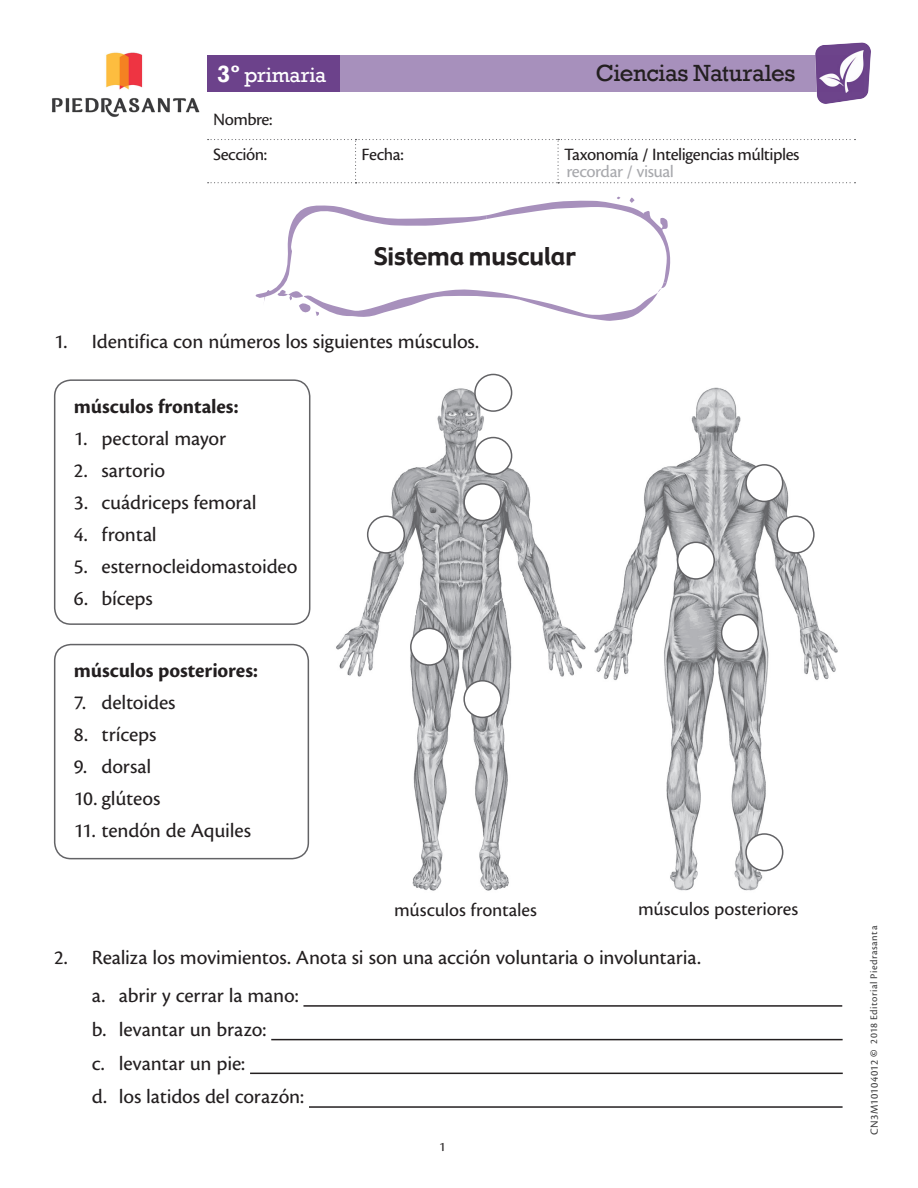
<style>
.page{position:relative;width:918px;height:1188px;background:#fff}
.page>*{position:absolute;margin:0;border:0;box-sizing:border-box;transform-origin:0 0}
.t1{font:24px "Rockwell";letter-spacing:-.015em;color:#231f20}
.Tit_1y2{font:24px "Gadget";color:#231f20}
.Curso_NG{font:21px "Cronos Pro Capt";letter-spacing:-.01em;color:#231f20}
.Curso_NG-2{font:700 21px "Cronos Pro";letter-spacing:-.005em;color:#231f20}
.t2{font:21px "Rockwell";letter-spacing:-.005em;color:#fff}
.Curso_NG-3{font:19.5px "Cronos Pro Capt";letter-spacing:-.01em;color:#231f20}
.t3{font:18px/34.7px "Cronos Pro Capt";letter-spacing:-.03em;color:#231f20}
.Nombre_alumno{font:18px "Cronos Pro Capt";letter-spacing:-.03em;color:#a8a9ad}
.Curso_NG-4{font:13.5px "Cronos Pro Capt";color:#231f20}
._2014_Editorial_Pie{font:10.5px "Cronos Pro Capt";letter-spacing:.04em;color:#3e3e3f}
.s1{font-weight:700;font-size:24px}
.s2{font-size:11.25px}
.s3{font-family:"Cronos Pro";font-weight:700}
</style>
<div class="page">
<svg style="left:207px;top:55px;width:604px;height:37px;background:#997eb1"></svg>
<svg style="left:208px;top:139px;width:648px;height:44px"></svg>
<img style="left:51px;top:52px;width:149px;height:65px">
<img style="left:811px;top:42px;width:60px;height:62px">
<img style="left:336px;top:374px;width:502px;height:517px">
<svg style="left:256px;top:197px;width:415px;height:124px"></svg>
<hr style="left:303px;top:1005px;width:539px;height:2px;background:#231f20">
<hr style="left:271px;top:1039px;width:572px;height:1px;background:#231f20">
<hr style="left:250px;top:1073px;width:593px;height:1px;background:#231f20">
<hr style="left:309px;top:1106px;width:534px;height:2px;background:#231f20">
<div style="left:54px;top:644px;width:255px;height:215px;border:2px solid #636366;border-radius:16px"></div>
<div style="left:54px;top:379px;width:256px;height:246px;border:2px solid #636366;border-radius:16px"></div>
<div style="left:475px;top:374px;width:37px;height:37px;background:#fff;border-radius:50%"></div>
<div style="left:474px;top:374px;width:38px;height:38px;border:2px solid #636366;border-radius:50%"></div>
<div style="left:475px;top:438px;width:37px;height:36px;background:#fff;border-radius:50%"></div>
<div style="left:474px;top:437px;width:38px;height:38px;border:2px solid #636366;border-radius:50%"></div>
<div style="left:746px;top:465px;width:37px;height:36px;background:#fff;border-radius:50%"></div>
<div style="left:745px;top:464px;width:38px;height:38px;border:2px solid #636366;border-radius:50%"></div>
<div style="left:777px;top:516px;width:37px;height:37px;background:#fff;border-radius:50%"></div>
<div style="left:776px;top:516px;width:39px;height:38px;border:2px solid #636366;border-radius:50%"></div>
<div style="left:678px;top:542px;width:36px;height:37px;background:#fff;border-radius:50%"></div>
<div style="left:677px;top:542px;width:38px;height:38px;border:2px solid #636366;border-radius:50%"></div>
<div style="left:722px;top:615px;width:36px;height:36px;background:#fff;border-radius:50%"></div>
<div style="left:721px;top:614px;width:38px;height:38px;border:2px solid #636366;border-radius:50%"></div>
<div style="left:746px;top:834px;width:37px;height:37px;background:#fff;border-radius:50%"></div>
<div style="left:745px;top:833px;width:38px;height:38px;border:2px solid #636366;border-radius:50%"></div>
<div style="left:464px;top:484px;width:37px;height:37px;background:#fff;border-radius:50%"></div>
<div style="left:463px;top:483px;width:39px;height:38px;border:2px solid #636366;border-radius:50%"></div>
<div style="left:368px;top:516px;width:36px;height:37px;background:#fff;border-radius:50%"></div>
<div style="left:367px;top:516px;width:38px;height:38px;border:2px solid #636366;border-radius:50%"></div>
<div style="left:411px;top:628px;width:36px;height:37px;background:#fff;border-radius:50%"></div>
<div style="left:410px;top:628px;width:38px;height:38px;border:2px solid #636366;border-radius:50%"></div>
<div style="left:464px;top:681px;width:37px;height:36px;background:#fff;border-radius:50%"></div>
<div style="left:463px;top:680px;width:39px;height:38px;border:2px solid #636366;border-radius:50%"></div>
<p class="t2" style="left:217px;top:63px;width:111px"><span class="s1">3º</span> primaria</p>
<p class="t3" style="left:213px;top:102px;width:61px">Nombre:<br>Sección:</p>
<p class="t1" style="left:596px;top:59px;width:201px">Ciencias Naturales</p>
<p class="t3" style="left:362px;top:137px;width:44px">Fecha:</p>
<p class="t3" style="left:564px;top:137px;width:237px">Taxonomía / Inteligencias múltiples</p>
<p class="Nombre_alumno" style="left:566px;top:162px;width:109px">recordar / visual</p>
<p class="Tit_1y2" style="left:374px;top:241px;width:203px">Sistema muscular</p>
<p class="Curso_NG" style="left:54px;top:329px;width:427px">1. Identifica con números los siguientes músculos.</p>
<p class="Curso_NG-2" style="left:74px;top:395px;width:166px">músculos frontales:</p>
<p class="Curso_NG" style="left:74px;top:426px;width:154px">1. pectoral mayor</p>
<p class="Curso_NG" style="left:74px;top:458px;width:93px">2. sartorio</p>
<p class="Curso_NG" style="left:74px;top:490px;width:184px">3. cuádriceps femoral</p>
<p class="Curso_NG" style="left:74px;top:522px;width:84px">4. frontal</p>
<p class="Curso_NG" style="left:74px;top:554px;width:225px">5. esternocleidomastoideo</p>
<p class="Curso_NG" style="left:74px;top:586px;width:80px">6. bíceps</p>
<p class="Curso_NG-2" style="left:74px;top:659px;width:185px">músculos posteriores:</p>
<p class="Curso_NG" style="left:74px;top:691px;width:103px">7. deltoides</p>
<p class="Curso_NG" style="left:74px;top:723px;width:84px">8. tríceps</p>
<p class="Curso_NG" style="left:74px;top:755px;width:79px">9. dorsal</p>
<p class="Curso_NG" style="left:74px;top:786px;width:88px">10. glúteos</p>
<p class="Curso_NG" style="left:74px;top:818px;width:179px">11. tendón de Aquiles</p>
<p class="Curso_NG-3" style="left:394px;top:899px;width:144px">músculos frontales</p>
<p class="Curso_NG-3" style="left:638px;top:898px;width:162px">músculos posteriores</p>
<p class="Curso_NG" style="left:54px;top:946px;width:648px">2. Realiza los movimientos. Anota si son una acción voluntaria o involuntaria.</p>
<p class="Curso_NG" style="left:92px;top:984px;width:208px">a. abrir y cerrar la mano:</p>
<p class="Curso_NG" style="left:92px;top:1017px;width:176px">b. levantar un brazo:</p>
<p class="Curso_NG" style="left:92px;top:1051px;width:155px">c. levantar un pie:</p>
<p class="Curso_NG" style="left:92px;top:1085px;width:214px">d. los latidos del corazón:</p>
<p class="Curso_NG-4" style="left:439px;top:1139px;width:8px">1</p>
<p class="_2014_Editorial_Pie" style="left:868px;top:1135px;width:211px;rotate:-90deg"><span class="s2">CN3M10104012</span> <span class="s3">©</span> 2018 Editorial Piedrasanta</p>
</div>
